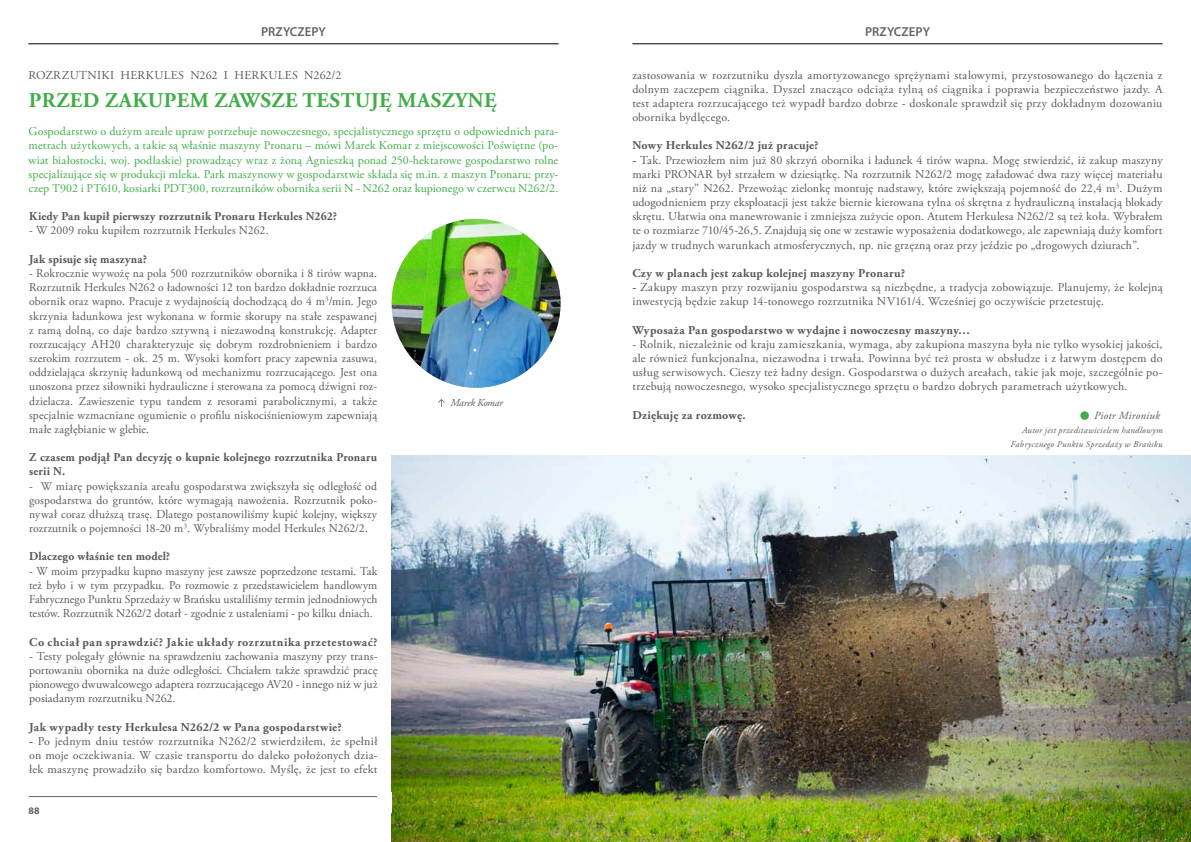
<style>
.page{position:relative;width:1191px;height:842px;background:#fff}
.page>*{position:absolute;margin:0;border:0;box-sizing:border-box;transform-origin:0 0}
.t1{font:700 21px "Adobe Garamond Pro";letter-spacing:.025em;color:#41ad49}
.t2{font:600 13px "Myriad Pro";color:#636466}
.t3{font:12px/14.2px "Adobe Garamond Pro";letter-spacing:.015em;color:#58595b;text-align:justify}
.t4{font:12px/14.2px "Adobe Garamond Pro";letter-spacing:.01em;color:#41ad49;text-align:justify}
.t5{font:700 12px/14.2px "Adobe Garamond Pro";letter-spacing:.01em;color:#58595b}
.t6{font:12px "Adobe Garamond Pro";letter-spacing:.035em;color:#58595b}
.t7{font:italic 11px "Adobe Garamond Pro";letter-spacing:.02em;color:#58595b}
.t8{font:italic 10.5px "Adobe Garamond Pro";letter-spacing:-.025em;color:#58595b}
.t9{font:700 10px "Myriad Pro";color:#636466}
.t10{font:italic 9px/14.2px "Adobe Garamond Pro";letter-spacing:.03em;color:#58595b;text-align:right}
.s1{font-weight:700}
</style>
<div class="page">
<hr style="left:29px;top:796px;width:530px;height:1px;background:#636466">
<hr style="left:28px;top:43px;width:530px;height:1px;background:#000">
<hr style="left:632px;top:43px;width:530px;height:1px;background:#000">
<div style="left:1080px;top:411px;width:9px;height:9px;background:#41ad49;border-radius:50%"></div>
<img style="left:391px;top:456px;width:800px;height:386px">
<div style="left:377px;top:792px;width:14px;height:21px;background:#fff"></div>
<img style="left:392px;top:219px;width:168px;height:169px;border-radius:84px">
<svg style="left:438px;top:399px;width:7px;height:8px"></svg>
<p class="t2" style="left:261px;top:23px;width:16px">PRZYCZE</p>
<p class="t2" style="left:311px;top:23px;width:16px">PY</p>
<p class="t2" style="left:865px;top:23px;width:16px">PRZYCZE</p>
<p class="t2" style="left:915px;top:23px;width:16px">PY</p>
<p class="t3" style="left:632px;top:68px;width:532px">zastosowania w rozrzutniku dyszla amortyzowanego sprężynami stalowymi, przystosowanego do łączenia z dolnym zaczepem ciągnika. Dyszel znacząco odciąża tylną oś ciągnika i poprawia bezpieczeństwo jazdy. A test adaptera rozrzucającego też wypadł bardzo dobrze - doskonale sprawdził się przy dokładnym dozowaniu obornika bydlęcego.</p>
<p class="t5" style="left:632px;top:139px;width:188px">Nowy Herkules N262/2 już pracuje?</p>
<p class="t3" style="left:632px;top:153px;width:532px"><span class="s1">-</span> Tak. Przewiozłem nim już 80 skrzyń obornika i ładunek 4 tirów wapna. Mogę stwierdzić, iż zakup maszyny marki PRONAR</p>
<p class="t6" style="left:29px;top:68px;width:314px">Rozrzutniki Herkules N262 i Herkules N262/2</p>
<h1 class="t1" style="left:29px;top:88px;width:469px">Przed zakupem zawsze testuję maszynę</h1>
<p class="t4" style="left:29px;top:125px;width:531px">Gospodarstwo o dużym areale upraw potrzebuje nowoczesnego, specjalistycznego sprzętu o odpowiednich para&shy;metrach użytkowych, a takie są właśnie maszyny Pronaru – mówi Marek Komar z miejscowości Poświętne (po&shy;wiat białostocki, woj. podlaskie) prowadzący wraz z żoną Agnieszką ponad 250-hektarowe gospodarstwo rolne specjalizujące się w produkcji mleka. Park maszynowy w gospodarstwie składa się m.in. z maszyn Pronaru: przy&shy;czep T902 i PT610, kosiarki PDT</p>
<p class="t3" style="left:632px;top:167px;width:532px;text-indent:85px">był strzałem w dziesiątkę. Na rozrzutnik N262/2 mogę załadować dwa razy więcej materiału niż na „stary” N262. Przewożąc zielonkę montuję nadstawy, które zwiększają pojemność do 22,4 m<sup>3</sup>. Dużym udogodnieniem przy eksploatacji jest także biernie kierowana tylna oś skrętna z hydrauliczną instalacją blokady skrętu. Ułatwia ona manewrowanie i zmniejsza zużycie opon. Atutem Herkulesa N262/2 są też koła. Wybrałem te o rozmiarze 710/45-26,5. Znajdują się one w zestawie wyposażenia dodatkowego, ale zapewniają duży komfort jazdy w trudnych warunkach atmosferycznych, np. nie grzęzną oraz przy jeździe po „drogowych dziurach”.</p>
<p class="t5" style="left:632px;top:266px;width:274px">Czy w planach jest zakup kolejnej maszyny Pronaru?</p>
<p class="t3" style="left:632px;top:281px;width:532px"><span class="s1">-</span> Zakupy maszyn przy rozwijaniu gospodarstwa są niezbędne, a tradycja zobowiązuje. Planujemy, że kolejną inwestycją będzie zakup 14-tonowego rozrzutnika NV161/4. Wcześniej go oczywiście przetestuję.</p>
<p class="t5" style="left:632px;top:323px;width:339px">Wyposaża Pan gospodarstwo w wydajne i nowoczesny maszyny…</p>
<p class="t3" style="left:632px;top:337px;width:532px">- Rolnik, niezależnie od kraju zamieszkania, wymaga, aby zakupiona maszyna była nie tylko wysokiej jakości, ale również funkcjonalna, niezawodna i trwała. Powinna być też prosta w obsłudze i z łatwym dostępem do usług serwisowych. Cieszy też ładny design. Gospodarstwa o dużych areałach, takie jak moje, szczególnie po&shy;trzebują nowoczesnego, wysoko specjalistycznego sprzętu o bardzo dobrych parametrach użytkowych.</p>
<p class="t5" style="left:632px;top:408px;width:115px">Dziękuję za rozmowę.</p>
<p class="t7" style="left:1094px;top:409px;width:68px">Piotr Mironiuk</p>
<p class="t10" style="left:1010px;top:423px;width:153px">Autor jest przedstawicielem handlowym<br>Fabrycznego Punktu Sprzedaży w Brańsku</p>
<p class="t4" style="left:187px;top:181px;width:373px">300, rozrzutników obornika serii N - N262 oraz kupionego w czerwcu N262/2.</p>
<p class="t5" style="left:29px;top:210px;width:309px">Kiedy Pan kupił pierwszy rozrzutnik Pronaru Herkules N262?</p>
<p class="t3" style="left:29px;top:224px;width:241px">- W 2009 roku kupiłem rozrzutnik Herkules N262.</p>
<p class="t5" style="left:29px;top:252px;width:119px">Jak spisuje się maszyna?</p>
<p class="t3" style="left:29px;top:266px;width:349px">- Rokrocznie wywożę na pola 500 rozrzutników obornika i 8 tirów wapna.<br>Rozrzutnik Herkules N262 o ładowności 12 ton bardzo dokładnie rozrzuca obornik oraz wapno. Pracuje z wydajnością dochodzącą do 4 m<sup>3</sup>/min. Jego skrzynia ładunkowa jest wykonana w formie skorupy na stałe zespawanej z ramą dolną, co daje bardzo sztywną i niezawodną konstrukcję. Adapter rozrzucający AH 20 charakteryzuje się dobrym rozdrobnieniem i bardzo szerokim rozrzutem - ok. 25 m. Wysoki komfort pracy zapewnia zasuwa, oddzielająca skrzynię ładunkową od mechanizmu rozrzucającego. Jest ona unoszona przez siłowniki hydrauliczne i sterowana za pomocą dźwigni roz&shy;dzielacza. Zawieszenie typu tandem z resorami parabolicznymi, a także specjalnie wzmacniane ogumienie o profilu niskociśnieniowym zapewniają małe zagłębianie w glebie.</p>
<p class="t5" style="left:29px;top:451px;width:349px">Z czasem podjął Pan decyzję o kupnie kolejnego rozrzutnika Pronaru serii N.</p>
<p class="t3" style="left:29px;top:479px;width:349px">- W miarę powiększania areału gospodarstwa zwiększyła się odległość od gospodarstwa do gruntów, które wymagają nawożenia. Rozrzutnik poko&shy;nywał coraz dłuższą trasę. Dlatego postanowiliśmy kupić kolejny, większy rozrzutnik o pojemności 18-20 m<sup>3</sup>. Wybraliśmy model Herkules N262/2.</p>
<p class="t5" style="left:29px;top:550px;width:142px">Dlaczego właśnie ten model?</p>
<p class="t3" style="left:29px;top:564px;width:350px">- W moim przypadku kupno maszyny jest zawsze poprzedzone testami. Tak też było i w tym przypadku. Po rozmowie z przedstawicielem handlowym Fabrycznego Punktu Sprzedaży w Brańsku ustaliliśmy termin jednodniowych testów. Rozrzutnik N262/2 dotarł - zgodnie z ustaleniami - po kilku dniach.</p>
<p class="t5" style="left:29px;top:635px;width:350px">Co chciał pan sprawdzić? Jakie układy rozrzutnika przetestować?</p>
<p class="t3" style="left:29px;top:649px;width:350px">- Testy polegały głównie na sprawdzeniu zachowania maszyny przy trans&shy;portowaniu obornika na duże odległości. Chciałem także sprawdzić pracę pionowego dwuwalcowego adaptera rozrzucającego AV20 - innego niż w już posiadanym rozrzutniku N262.</p>
<p class="t5" style="left:29px;top:720px;width:314px">Jak wypadły testy Herkulesa N262/2 w Pana gospodarstwie?</p>
<p class="t3" style="left:29px;top:734px;width:350px"><span class="s1">-</span> Po jednym dniu testów rozrzutnika N262/2 stwierdziłem, że spełnił on moje oczekiwania. W czasie transportu do daleko położonych dzia&shy;łek maszynę prowadziło się bardzo komfortowo. Myślę, że jest to efekt</p>
<p class="t8" style="left:450px;top:396px;width:54px">Marek Komar</p>
<p class="t9" style="left:29px;top:804px;width:13px">88</p>
</div>
